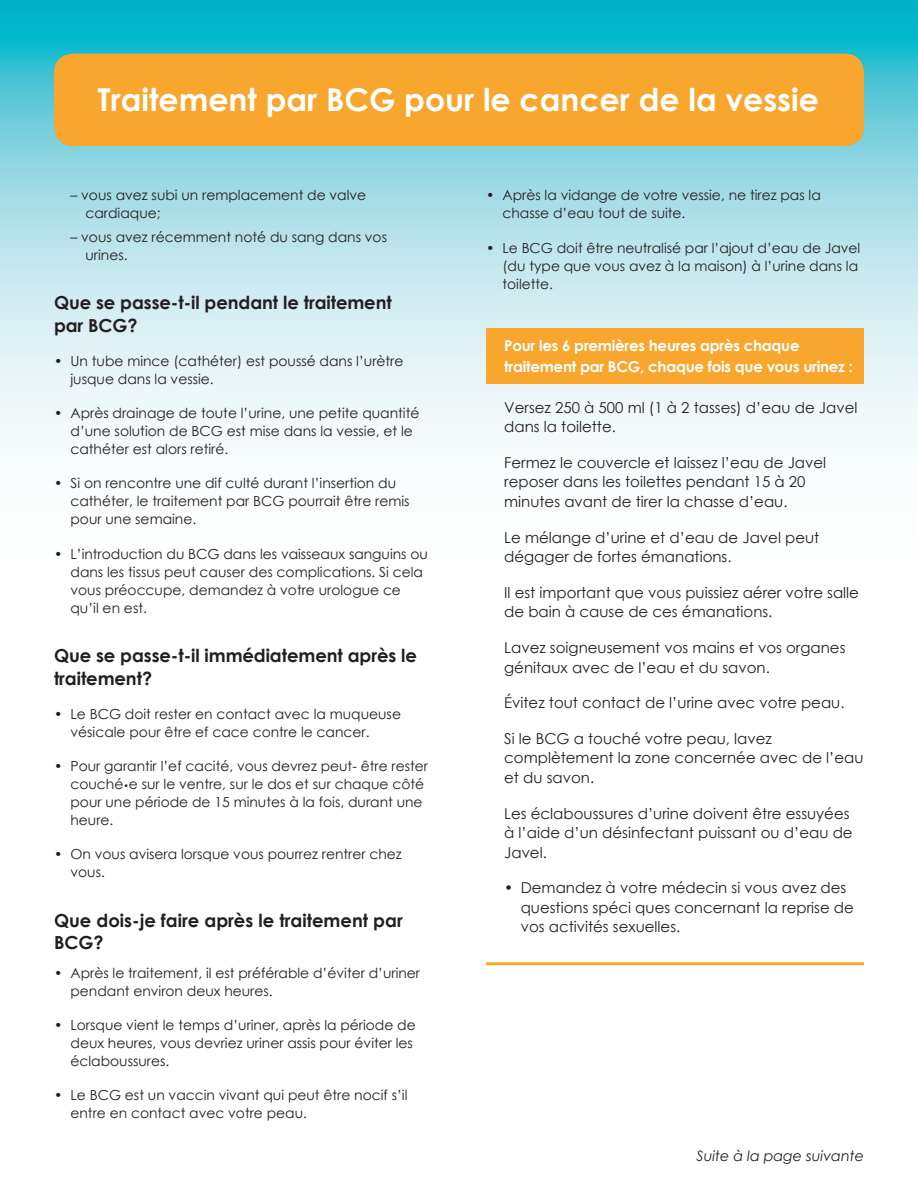
<style>
.page{position:relative;width:918px;height:1188px;background:#fff}
.page>*{position:absolute;margin:0;border:0;box-sizing:border-box;transform-origin:0 0}
.t1{font:700 31.5px "Century Gothic";color:#fff}
.t2{font:700 18px/22.5px "Century Gothic";letter-spacing:-.005em;color:#231f20}
.t3{font:15px/19.5px "Century Gothic";color:#231f20}
.t4{font:700 15px/21px "Century Gothic";letter-spacing:-.015em;color:#fff}
.t5{font:italic 14.4px "Century Gothic";color:#231f20}
.t6{font:13.8px/18px "Century Gothic";color:#231f20}
.s1{font-size:9px}
</style>
<div class="page">
<svg style="left:0;top:0;width:918px;height:448px;background:#a5e0e8"></svg>
<div style="left:54px;top:54px;width:810px;height:92px;background:#f9a62e;border-radius:19px"></div>
<div style="left:486px;top:329px;width:378px;height:55px;background:#f9a62e"></div>
<hr style="left:486px;top:962px;width:378px;height:3px;background:#f9a62e">
<p class="t1" style="left:98px;top:80px;width:723px">Traitement par BCG pour le cancer de la vessie</p>
<p class="t6" style="left:85px;top:186px;width:282px;text-indent:-15px">– vous avez subi un remplacement de valve cardiaque;</p>
<p class="t6" style="left:85px;top:228px;width:303px;text-indent:-15px">– vous avez récemment noté du sang dans vos urines.</p>
<p class="t2" style="left:54px;top:291px;width:339px">Que se passe-t-il pendant le traitement par BCG?</p>
<p class="t6" style="left:70px;top:352px;width:334px;text-indent:-16px">• Un tube mince (cathéter) est poussé dans l’urètre jusque dans la vessie.</p>
<p class="t6" style="left:70px;top:404px;width:350px;text-indent:-16px">• Après drainage de toute l’urine, une petite quantité d’une solution de BCG est mise dans la vessie, et le cathéter est alors retiré.</p>
<p class="t6" style="left:70px;top:474px;width:341px;text-indent:-16px">• Si on rencontre une dif culté durant l’insertion du cathéter, le traitement par BCG pourrait être remis pour une semaine.</p>
<p class="t6" style="left:70px;top:544px;width:359px;text-indent:-16px">• L’introduction du BCG dans les vaisseaux sanguins ou dans les tissus peut causer des complications. Si cela vous préoccupe, demandez à votre urologue ce qu’il en est.</p>
<p class="t2" style="left:54px;top:644px;width:364px">Que se passe-t-il immédiatement après le traitement?</p>
<p class="t6" style="left:70px;top:705px;width:332px;text-indent:-16px">• Le BCG doit rester en contact avec la muqueuse vésicale pour être ef cace contre le cancer.</p>
<p class="t6" style="left:70px;top:757px;width:359px;text-indent:-16px">• Pour garantir l’ef cacité, vous devrez peut- être rester couché<span class="s1">•</span>e sur le ventre, sur le dos et sur chaque côté pour une période de 15 minutes à la fois, durant une heure.</p>
<p class="t6" style="left:70px;top:845px;width:333px;text-indent:-16px">• On vous avisera lorsque vous pourrez rentrer chez vous.</p>
<p class="t2" style="left:54px;top:909px;width:350px">Que dois-je faire après le traitement par<br>BCG?</p>
<p class="t6" style="left:70px;top:964px;width:351px;text-indent:-16px">• Après le traitement, il est préférable d’éviter d’uriner pendant environ deux heures.</p>
<p class="t6" style="left:70px;top:1016px;width:347px;text-indent:-16px">• Lorsque vient le temps d’uriner, après la période de deux heures, vous devriez uriner assis pour éviter les éclaboussures.</p>
<p class="t6" style="left:70px;top:1086px;width:339px;text-indent:-16px">• Le BCG est un vaccin vivant qui peut être nocif s’il entre en contact avec votre peau.</p>
<p class="t6" style="left:502px;top:186px;width:320px;text-indent:-16px">• Après la vidange de votre vessie, ne tirez pas la chasse d’eau tout de suite.</p>
<p class="t6" style="left:502px;top:238px;width:359px;text-indent:-16px">• Le BCG doit être neutralisé par l’ajout d’eau de Javel (du type que vous avez à la maison) à l’urine dans la toilette.</p>
<p class="t4" style="left:504px;top:334px;width:350px">Pour les 6 premières heures après chaque traitement par BCG, chaque fois que vous urinez :</p>
<p class="t3" style="left:504px;top:397px;width:355px">Versez 250 à 500 ml (1 à 2 tasses) d’eau de Javel dans la toilette.</p>
<p class="t3" style="left:504px;top:453px;width:324px">Fermez le couvercle et laissez l’eau de Javel reposer dans les toilettes pendant 15 à 20 minutes avant de tirer la chasse d’eau.</p>
<p class="t3" style="left:504px;top:527px;width:317px">Le mélange d’urine et d’eau de Javel peut dégager de fortes émanations.</p>
<p class="t3" style="left:504px;top:582px;width:356px">Il est important que vous puissiez aérer votre salle de bain à cause de ces émanations.</p>
<p class="t3" style="left:504px;top:638px;width:343px">Lavez soigneusement vos mains et vos organes génitaux avec de l’eau et du savon.</p>
<p class="t3" style="left:504px;top:693px;width:342px">Évitez tout contact de l’urine avec votre peau.</p>
<p class="t3" style="left:504px;top:729px;width:361px">Si le BCG a touché votre peau, lavez complètement la zone concernée avec de l’eau et du savon.</p>
<p class="t3" style="left:504px;top:803px;width:350px">Les éclaboussures d’urine doivent être essuyées à l’aide d’un désinfectant puissant ou d’eau de<br>Javel.</p>
<p class="t3" style="left:521px;top:878px;width:335px;text-indent:-16px">• Demandez à votre médecin si vous avez des questions spéci ques concernant la reprise de vos activités sexuelles.</p>
<p class="t5" style="left:697px;top:1147px;width:169px">Suite à la page suivante</p>
</div>
